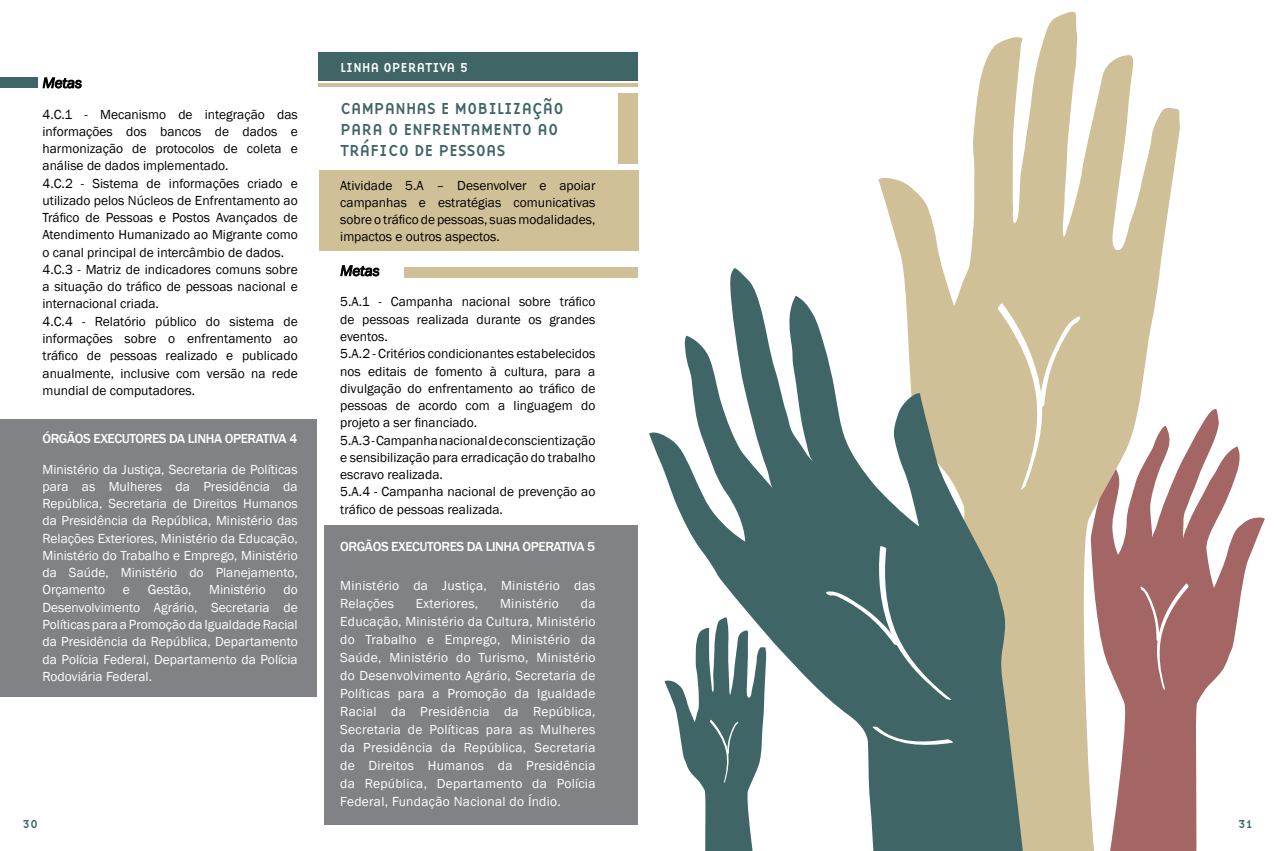
<style>
.page{position:relative;width:1276px;height:851px;background:#fff}
.page>*{position:absolute;margin:0;border:0;box-sizing:border-box;transform-origin:0 0}
.t1{font:16.5px/21px "Base Nine";letter-spacing:-.025em;color:#3f6567}
.t2{font:italic 15px "Franklin Gothic";color:#000}
.t3{font:13.5px/17.2px "Franklin Gothic";color:#000}
.t4{font:13.5px/17.2px "Franklin Gothic";color:#fff;text-align:justify}
.t5{font:500 13.5px "Franklin Gothic";letter-spacing:-.03em;color:#fff}
.t6{font:13.5px/18px "Franklin Gothic";letter-spacing:.02em;color:#fff}
.t7{font:13.5px "Base Nine";letter-spacing:-.025em;color:#fff}
.t8{font:12px "Base Nine";color:#3f6567}
</style>
<div class="page">
<div style="left:319px;top:53px;width:319px;height:28px;background:#3f6567"></div>
<hr style="left:319px;top:84px;width:319px;height:3px;background:#cfc098">
<div style="left:325px;top:525px;width:313px;height:300px;background:#808285"></div>
<div style="left:319px;top:170px;width:319px;height:81px;background:#cfc098"></div>
<div style="left:0;top:419px;width:316px;height:277px;background:#808285"></div>
<div style="left:404px;top:267px;width:234px;height:10px;background:#cfc098"></div>
<div style="left:0;top:77px;width:38px;height:11px;background:#3f6567"></div>
<svg style="left:43px;top:77px;width:39px;height:12px"></svg>
<svg style="left:340px;top:265px;width:39px;height:12px"></svg>
<div style="left:618px;top:94px;width:20px;height:70px;background:#cfc098"></div>
<svg style="left:1181px;top:408px;width:83px;height:442px"></svg>
<svg style="left:1181px;top:583px;width:8px;height:108px"></svg>
<svg style="left:878px;top:11px;width:303px;height:839px"></svg>
<div style="left:1045px;top:302px;width:37px;height:189px;background:#cfc098"></div>
<svg style="left:649px;top:267px;width:396px;height:583px"></svg>
<svg style="left:824px;top:545px;width:129px;height:155px;background:#4a6d6f"></svg>
<svg style="left:870px;top:725px;width:84px;height:21px;background:#5b7b7d"></svg>
<svg style="left:664px;top:616px;width:103px;height:234px"></svg>
<p class="t2" style="left:43px;top:73px;width:41px">Metas</p>
<p class="t3" style="left:43px;top:106px;width:257px">4.C.1 - Mecanismo de integração das informações dos bancos de dados e harmonização de protocolos de coleta e análise de dados implementado.<br>4.C.2 - Sistema de informações criado e utilizado pelos Núcleos de Enfrentamento ao Tráfico de Pessoas e Postos Avançados de Atendimento Humanizado ao Migrante como o canal principal de intercâmbio de dados.<br>4.C.3 - Matriz de indicadores comuns sobre a situação do tráfico de pessoas nacional e internacional criada.<br>4.C.4 - Relatório público do sistema de informações sobre o enfrentamento ao tráfico de pessoas realizado e publicado anualmente, inclusive com versão na rede mundial de computadores.</p>
<p class="t5" style="left:43px;top:430px;width:60px">ÓRGÃOS EXECUTORES</p>
<p class="t5" style="left:169px;top:430px;width:33px">DA LINHA</p>
<p class="t5" style="left:225px;top:430px;width:16px">OPERATIVA</p>
<p class="t5" style="left:289px;top:430px;width:9px">4</p>
<p class="t4" style="left:43px;top:460px;width:257px">Ministério da Justiça, Secretaria de Políticas para as Mulheres da Presidência da República, Secretaria de Direitos Humanos da Presidência da República, Ministério das Relações Exteriores, Ministério da Educação, Ministério do Trabalho e Emprego, Ministério da Saúde, Ministério do Planejamento, Orçamento</p>
<p class="t4" style="left:123px;top:581px;width:9px">e</p>
<p class="t4" style="left:148px;top:581px;width:45px">Gestão,</p>
<p class="t4" style="left:209px;top:581px;width:58px">Ministério</p>
<p class="t4" style="left:43px;top:581px;width:257px;text-indent:241px">do Desenvolvimento Agrário, Secretaria de Políticas para a Promoção da Igualdade Racial da Presidência da República, Departamento da Polícia Federal, Departamento da Polícia Rodoviária Federal.</p>
<p class="t7" style="left:340px;top:58px;width:130px">LINHA OPERATIVA 5</p>
<p class="t1" style="left:340px;top:98px;width:225px">CAMPANHAS E MOBILIZAÇÃO<br>PARA O ENFRENTAMENTO AO<br>TRÁFI CO DE PESSOAS</p>
<p class="t3" style="left:340px;top:177px;width:257px;text-align:justify">Atividade 5.A – Desenvolver e apoiar campanhas e estratégias comunicativas sobre o tráfico de pessoas, suas modalidades, impactos e outros aspectos.</p>
<p class="t2" style="left:340px;top:261px;width:41px">Metas</p>
<p class="t3" style="left:340px;top:293px;width:257px">5.A.1 - Campanha nacional sobre tráfico de pessoas realizada durante os grandes eventos.<br>5.A.2 - Critérios condicionantes estabelecidos nos editais de fomento à cultura, para a divulgação do enfrentamento ao tráfico de pessoas de acordo com a linguagem do projeto a ser financiado.<br>5.A.3 - Campanha nacional de conscientização e sensibilização para erradicação do trabalho escravo realizada.<br>5.A.4 - Campanha nacional de prevenção ao tráfico de pessoas realizada.</p>
<p class="t5" style="left:340px;top:538px;width:60px">ORGÃOS EXECUTORES</p>
<p class="t5" style="left:467px;top:538px;width:33px">DA LINHA</p>
<p class="t5" style="left:522px;top:538px;width:16px">OPERATIVA</p>
<p class="t5" style="left:587px;top:538px;width:9px">5</p>
<p class="t6" style="left:340px;top:576px;width:257px">Ministério da Justiça, Ministério das<br>Relações</p>
<p class="t6" style="left:416px;top:594px;width:64px">Exteriores,</p>
<p class="t6" style="left:500px;top:594px;width:60px">Ministério</p>
<p class="t4" style="left:340px;top:594px;width:257px;line-height:18px;text-indent:240px">da Educação, Ministério da Cultura, Ministério do Trabalho e Emprego, Ministério da Saúde, Ministério do Turismo, Ministério do Desenvolvimento Agrário, Secretaria de Políticas para a Promoção da Igualdade Racial da Presidência da República, Secretaria de Políticas para as Mulheres da Presidência da República, Secretaria de Direitos Humanos da Presidência da República, Departamento da Polícia Federal, Fundação Nacional do Índio.</p>
<p class="t8" style="left:22px;top:815px;width:17px">30</p>
<p class="t8" style="left:1238px;top:815px;width:17px">31</p>
</div>
